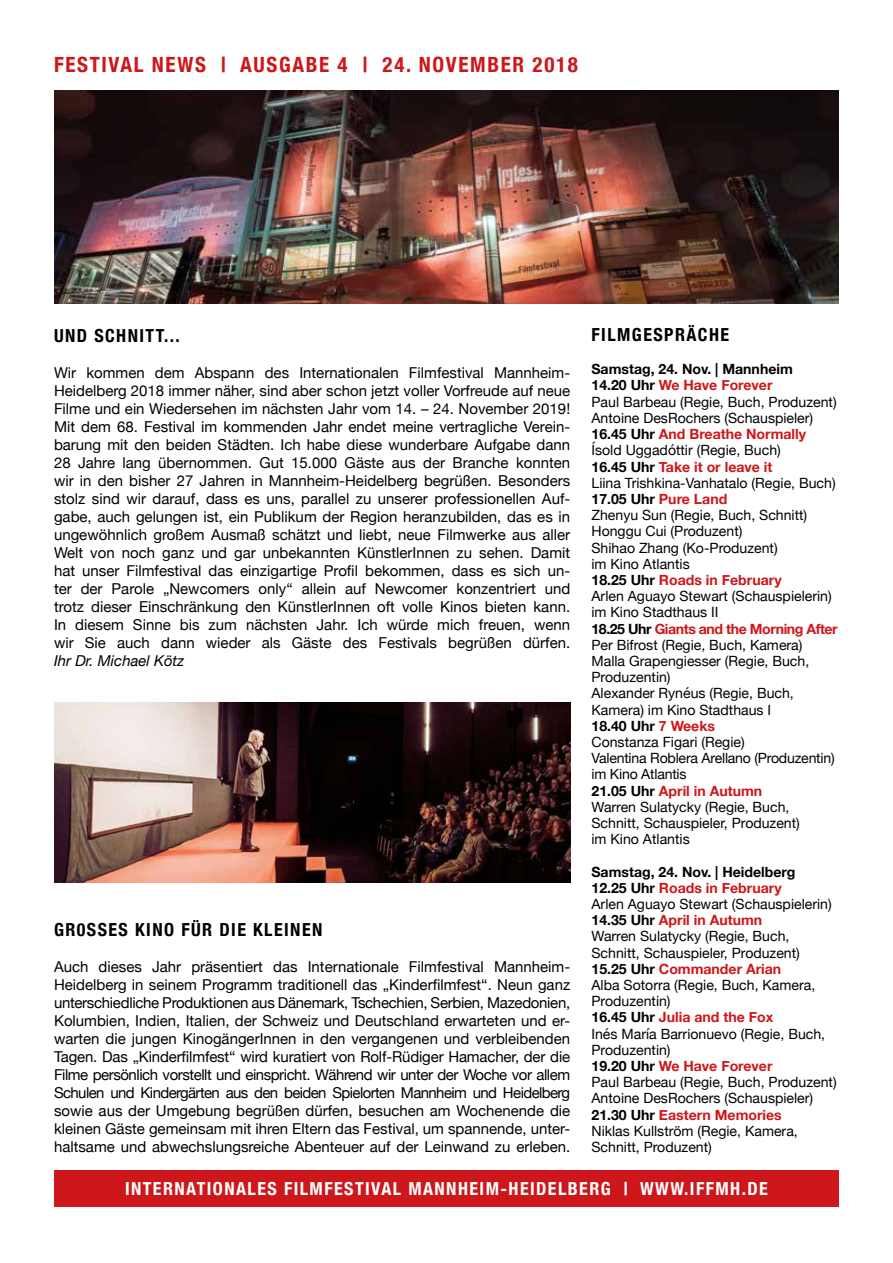
<style>
.page{position:relative;width:893px;height:1263px;background:#fff}
.page>*{position:absolute;margin:0;border:0;box-sizing:border-box;transform-origin:0 0}
.t1{font:700 condensed 21px "Helvetica Neue";letter-spacing:.08em;color:#cd171a}
.t2{font:700 condensed 18px "Helvetica Neue";letter-spacing:.08em;color:#fff}
.t3{font:700 condensed 18px "Helvetica Neue";letter-spacing:.08em;color:#000}
.t4{font:15px/18px "Helvetica Neue";color:#000;text-align:justify}
.t5{font:italic 15px "Helvetica Neue";color:#000}
.t6{font:14.1px/16.2px "Helvetica Neue";color:#000}
.s1{font-weight:700}
.s2{font-weight:700;color:#cd171a}
</style>
<div class="page">
<div style="left:54px;top:1170px;width:785px;height:36px;background:#cd171a"></div>
<img style="left:54px;top:702px;width:516px;height:180px">
<img style="left:54px;top:90px;width:785px;height:214px">
<h1 class="t1" style="left:54px;top:47px;width:525px">FESTIVAL NEWS | AUSGABE 4 | 24. NOVEMBER 2018</h1>
<p class="t3" style="left:54px;top:321px;width:127px">UND SCHNITT...</p>
<p class="t4" style="left:54px;top:365px;width:518px">Wir kommen dem Abspann des Internationalen Filmfestival Mannheim-Heidelberg 2018 immer näher, sind aber schon jetzt voller Vorfreude auf neue Filme und ein Wiedersehen im nächsten Jahr vom 14. – 24. November 2019!<br>Mit dem 68. Festival im kommenden Jahr endet meine vertragliche Verein&shy;barung mit den beiden Städten. Ich habe diese wunderbare Aufgabe dann 28 Jahre lang übernommen. Gut 15.000 Gäste aus der Branche konnten wir in den bisher 27 Jahren in Mannheim-Heidelberg begrüßen. Besonders stolz sind wir darauf, dass es uns, parallel zu unserer professionellen Auf&shy;gabe, auch gelungen ist, ein Publikum der Region heranzubilden, das es in ungewöhnlich großem Ausmaß schätzt und liebt, neue Filmwerke aus aller Welt von noch ganz und gar unbekannten KünstlerInnen zu sehen. Damit hat unser Filmfestival das einzigartige Profil bekommen, dass es sich un&shy;ter der Parole „Newcomers only“ allein auf Newcomer konzentriert und trotz dieser Einschränkung den KünstlerInnen oft volle Kinos bieten kann.<br>In diesem Sinne bis zum nächsten Jahr. Ich würde mich freuen, wenn wir Sie auch dann wieder als Gäste des Festivals begrüßen dürfen.</p>
<p class="t5" style="left:54px;top:650px;width:132px">Ihr Dr. Michael Kötz</p>
<p class="t3" style="left:54px;top:915px;width:270px">GR0SSES KINO FÜR DIE KLEINEN</p>
<p class="t4" style="left:54px;top:959px;width:518px">Auch dieses Jahr präsentiert das Internationale Filmfestival Mannheim-Heidelberg in seinem Programm traditionell das „Kinderfilmfest“. Neun ganz unterschiedliche Produktionen aus Dänemark, Tschechien, Serbien, Mazedonien, Kolumbien, Indien, Italien, der Schweiz und Deutschland erwarteten und er&shy;warten die jungen KinogängerInnen in den vergangenen und verbleibenden Tagen. Das „Kinderfilmfest“ wird kuratiert von Rolf-Rüdiger Hamacher, der die Filme persönlich vorstellt und einspricht. Während wir unter der Woche vor allem Schulen und Kindergärten aus den beiden Spielorten Mannheim und Heidelberg sowie aus der Umgebung begrüßen dürfen, besuchen am Wochenende die kleinen Gäste gemeinsam mit ihren Eltern das Festival, um spannende, unter&shy;haltsame und abwechslungsreiche Abenteuer auf der Leinwand zu erleben.</p>
<p class="t3" style="left:591px;top:320px;width:139px">FILMGESPRÄCHE</p>
<p class="t6" style="left:591px;top:362px;width:248px"><span class="s1">Samstag, 24. Nov. | Mannheim<br>14.20 Uhr</span> <span class="s2">We Have Forever<br></span>Paul Barbeau (Regie, Buch, Produzent)<br>Antoine DesRochers (Schauspieler)<br><span class="s1">16.45 Uhr</span> <span class="s2">And Breathe Normally<br></span>Ísold Uggadóttir (Regie, Buch)<br><span class="s1">16.45 Uhr</span> <span class="s2">Take it or leave it<br></span>Liina Trishkina-Vanhatalo (Regie, Buch)<br><span class="s1">17.05 Uhr</span> <span class="s2">Pure Land<br></span>Zhenyu Sun (Regie, Buch, Schnitt)<br>Honggu Cui (Produzent)<br>Shihao Zhang (Ko-Produzent)<br>im Kino Atlantis<br><span class="s1">18.25 Uhr</span> <span class="s2">Roads in February<br></span>Arlen Aguayo Stewart (Schauspielerin) im Kino Stadthaus II<br><span class="s1">18.25 Uhr</span> <span class="s2">Giants and the Morning After<br></span>Per Bifrost (Regie, Buch, Kamera)<br>Malla Grapengiesser (Regie, Buch,<br>Produzentin)<br>Alexander Rynéus (Regie, Buch,<br>Kamera) im Kino Stadthaus I<br><span class="s1">18.40 Uhr</span> <span class="s2">7 Weeks<br></span>Constanza Figari (Regie)<br>Valentina Roblera Arellano (Produzentin) im Kino Atlantis<br><span class="s1">21.05 Uhr</span> <span class="s2">April in Autumn<br></span>Warren Sulatycky (Regie, Buch,<br>Schnitt, Schauspieler, Produzent)<br>im Kino Atlantis</p>
<p class="t6" style="left:591px;top:864px;width:247px"><span class="s1">Samstag, 24. Nov. | Heidelberg<br>12.25 Uhr</span> <span class="s2">Roads in February<br></span>Arlen Aguayo Stewart (Schauspielerin)<br><span class="s1">14.35 Uhr</span> <span class="s2">April in Autumn<br></span>Warren Sulatycky (Regie, Buch,<br>Schnitt, Schauspieler, Produzent)<br><span class="s1">15.25 Uhr</span> <span class="s2">Commander Arian<br></span>Alba Sotorra (Regie, Buch, Kamera,<br>Produzentin)<br><span class="s1">16.45 Uhr</span> <span class="s2">Julia and the Fox<br></span>Inés María Barrionuevo (Regie, Buch,<br>Produzentin)<br><span class="s1">19.20 Uhr</span> <span class="s2">We Have Forever<br></span>Paul Barbeau (Regie, Buch, Produzent)<br>Antoine DesRochers (Schauspieler)<br><span class="s1">21.30 Uhr</span> <span class="s2">Eastern Memories<br></span>Niklas Kullström (Regie, Kamera,<br>Schnitt, Produzent)</p>
<p class="t2" style="left:125px;top:1174px;width:644px">INTERNATIONALES FILMFESTIVAL MANNHEIM-HEIDELBERG | WWW.IFFMH.DE</p>
</div>
